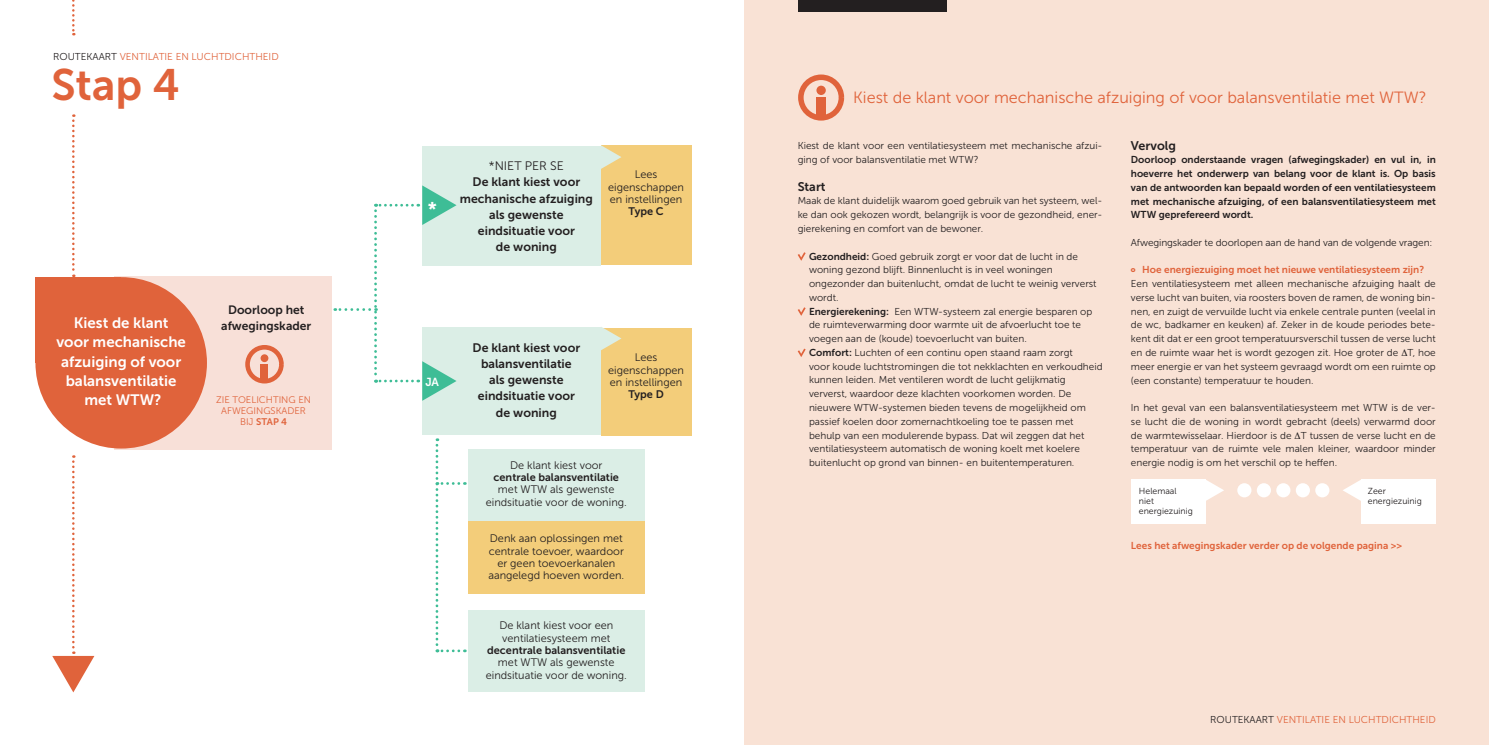
<style>
.page{position:relative;width:1489px;height:745px;background:#fff}
.page>*{position:absolute;margin:0;border:0;box-sizing:border-box;transform-origin:0 0}
.t1{font:43.75px "Museo Sans 700";color:#e0633b}
.t2{font:19.75px "Museo Sans 700";color:#fff}
.t3{font:16.25px "Museo Sans 300";color:#e0633b}
.t4{font:15px "Museo Sans 700";color:#fff}
.t5{font:12.5px "Museo Sans 700";color:#231f20}
.t6{font:12.25px "Museo Sans 700";color:#231f20}
.t7{font:12.25px "Museo Sans 300";color:#231f20}
.t8{font:12.12px "Museo Sans 700";color:#231f20}
.t9{font:11.62px "Museo Sans 700";color:#fff}
.t10{font:10.88px/12.2px "Museo Sans 300";color:#231f20;text-align:center}
.t11{font:10.88px "Museo Sans 700";color:#231f20}
.t12{font:10px/13.8px "Museo Sans 300";color:#231f20}
.t13{font:10px/13.8px "Museo Sans 700";color:#231f20;text-align:justify}
.t14{font:10px "Museo Sans 700";color:#e0633b}
.t15{font:10px "Museo Sans 300";color:#e0633b}
.t16{font:9.62px "Museo Sans 300";color:#e0633b}
.t17{font:9.62px "Museo Sans 700";color:#e0633b}
.t18{font:8.75px "Museo Sans 300";color:#231f20}
.s1{color:#231f20}
.s2{font-family:"Museo Sans 300"}
.s3{font-family:"Museo Sans 700"}
.s4{font-family:"Museo Sans 900";font-size:7.5px}
</style>
<div class="page">
<div style="left:468px;top:449px;width:177px;height:72px;background:#dbeee6"></div>
<div style="left:468px;top:521px;width:177px;height:72px;background:#f3cd7a"></div>
<div style="left:744px;top:0;width:744px;height:744px;background:#f9e2d5"></div>
<svg style="left:797px;top:252px;width:8px;height:8px"></svg>
<svg style="left:798px;top:307px;width:7px;height:8px"></svg>
<svg style="left:797px;top:348px;width:8px;height:9px"></svg>
<div style="left:798px;top:0;width:148px;height:11px;background:#231f20"></div>
<svg style="left:72px;top:114px;width:3px;height:163px"></svg>
<svg style="left:72px;top:0;width:3px;height:35px"></svg>
<svg style="left:52px;top:455px;width:42px;height:237px"></svg>
<div style="left:798px;top:74px;width:46px;height:46px;border:6px solid #e0633b;border-radius:50%"></div>
<div style="left:816px;top:86px;width:9px;height:9px;background:#e0633b;border-radius:50%"></div>
<div style="left:816px;top:97px;width:9px;height:20px;background:#e0633b"></div>
<div style="left:1130px;top:479px;width:75px;height:44px;background:#fff"></div>
<svg style="left:1205px;top:479px;width:19px;height:22px"></svg>
<div style="left:1361px;top:479px;width:74px;height:44px;background:#fff"></div>
<svg style="left:1343px;top:480px;width:18px;height:21px"></svg>
<div style="left:1237px;top:483px;width:14px;height:14px;background:#fff;border-radius:50%"></div>
<div style="left:1256px;top:483px;width:14px;height:14px;background:#fff;border-radius:50%"></div>
<div style="left:1276px;top:483px;width:14px;height:14px;background:#fff;border-radius:50%"></div>
<div style="left:1295px;top:483px;width:14px;height:14px;background:#fff;border-radius:50%"></div>
<div style="left:1315px;top:483px;width:14px;height:14px;background:#fff;border-radius:50%"></div>
<div style="left:115px;top:276px;width:217px;height:173px;background:#f8e0d8"></div>
<div style="left:245px;top:345px;width:39px;height:38px;border:5px solid #e0633b;border-radius:50%"></div>
<div style="left:260px;top:354px;width:8px;height:8px;background:#e0633b;border-radius:50%"></div>
<div style="left:260px;top:364px;width:8px;height:17px;background:#e0633b"></div>
<div style="left:422px;top:146px;width:179px;height:119px;background:#dbeee6"></div>
<svg style="left:335px;top:204px;width:77px;height:178px"></svg>
<svg style="left:435px;top:438px;width:30px;height:213px"></svg>
<div style="left:601px;top:145px;width:90px;height:120px;background:#f3cd7a"></div>
<div style="left:422px;top:327px;width:179px;height:108px;background:#dbeee6"></div>
<div style="left:601px;top:328px;width:90px;height:107px;background:#f3cd7a"></div>
<svg style="left:601px;top:145px;width:20px;height:24px"></svg>
<svg style="left:601px;top:327px;width:20px;height:23px"></svg>
<svg style="left:418px;top:185px;width:38px;height:40px"></svg>
<svg style="left:418px;top:361px;width:38px;height:39px"></svg>
<div style="left:35px;top:277px;width:86px;height:85px;background:#e0633b"></div>
<div style="left:35px;top:277px;width:172px;height:171px;background:#e0633b;border-radius:50%"></div>
<div style="left:468px;top:609px;width:177px;height:82px;background:#dbeee6"></div>
<p class="t15" style="left:53px;top:51px;width:227px"><span class="s1">ROUTEKAART</span> VENTILATIE EN LUCHTDICHTHEID</p>
<p class="t1" style="left:51px;top:60px;width:130px">Stap 4</p>
<p class="t4" style="left:74px;top:314px;width:96px">Kiest de klant</p>
<p class="t4" style="left:56px;top:333px;width:131px">voor mechanische</p>
<p class="t4" style="left:61px;top:353px;width:122px">afzuiging of voor</p>
<p class="t4" style="left:66px;top:372px;width:112px">balansventilatie</p>
<p class="t4" style="left:85px;top:391px;width:78px">met WTW?</p>
<p class="t8" style="left:228px;top:303px;width:78px">Doorloop het</p>
<p class="t8" style="left:221px;top:319px;width:91px">afwegingskader</p>
<p class="t16" style="left:216px;top:394px;width:96px">ZIE TOELICHTING EN</p>
<p class="t16" style="left:221px;top:405px;width:86px">AFWEGINGSKADER</p>
<p class="t17" style="left:240px;top:415px;width:49px"><span class="s2">BIJ</span> STAP 4</p>
<p class="t2" style="left:427px;top:198px;width:11px">*</p>
<p class="t7" style="left:489px;top:159px;width:77px">*NIET PER SE</p>
<p class="t6" style="left:472px;top:175px;width:109px">De klant kiest voor</p>
<p class="t6" style="left:460px;top:191px;width:134px">mechanische afzuiging</p>
<p class="t6" style="left:489px;top:207px;width:76px">als gewenste</p>
<p class="t6" style="left:478px;top:224px;width:98px">eindsituatie voor</p>
<p class="t6" style="left:496px;top:240px;width:62px">de woning</p>
<p class="t10" style="left:634px;top:168px;width:24px">Lees</p>
<p class="t10" style="left:608px;top:181px;width:77px">eigenschappen</p>
<p class="t10" style="left:610px;top:193px;width:74px">en instellingen</p>
<p class="t11" style="left:628px;top:205px;width:37px">Type C</p>
<p class="t9" style="left:425px;top:375px;width:15px">JA</p>
<p class="t6" style="left:472px;top:340px;width:109px">De klant kiest voor</p>
<p class="t6" style="left:481px;top:357px;width:92px">balansventilatie</p>
<p class="t6" style="left:489px;top:373px;width:76px">als gewenste</p>
<p class="t6" style="left:478px;top:389px;width:98px">eindsituatie voor</p>
<p class="t6" style="left:496px;top:405px;width:62px">de woning</p>
<p class="t10" style="left:634px;top:351px;width:24px">Lees</p>
<p class="t10" style="left:608px;top:363px;width:77px">eigenschappen</p>
<p class="t10" style="left:610px;top:376px;width:74px">en instellingen</p>
<p class="t11" style="left:628px;top:388px;width:37px">Type D</p>
<p class="t10" style="left:510px;top:458px;width:94px">De klant kiest voor</p>
<p class="t10" style="left:485px;top:471px;width:143px"><span class="s3">centrale balansventilatie </span>met WTW als gewenste eindsituatie voor de woning.</p>
<p class="t10" style="left:488px;top:532px;width:137px">Denk aan oplossingen met centrale toevoer, waardoor er geen toevoerkanalen aangelegd hoeven worden.</p>
<p class="t10" style="left:499px;top:619px;width:115px">De klant kiest voor een</p>
<p class="t10" style="left:502px;top:631px;width:110px">ventilatiesysteem met</p>
<p class="t11" style="left:487px;top:643px;width:140px">decentrale balansventilatie</p>
<p class="t10" style="left:498px;top:656px;width:118px">met WTW als gewenste</p>
<p class="t10" style="left:485px;top:668px;width:143px">eindsituatie voor de woning.</p>
<p class="t3" style="left:853px;top:88px;width:575px">Kiest de klant voor mechanische afzuiging of voor balansventilatie met WTW?</p>
<p class="t12" style="left:797px;top:139px;width:306px">Kiest de klant voor een ventilatiesysteem met mechanische afzui&shy;ging of voor balansventilatie met WTW?</p>
<p class="t5" style="left:797px;top:179px;width:29px">Start</p>
<p class="t12" style="left:797px;top:194px;width:306px;text-align:justify">Maak de klant duidelijk waarom goed gebruik van het systeem, wel&shy;ke dan ook gekozen wordt, belangrijk is voor de gezondheid, ener&shy;gierekening en comfort van de bewoner.</p>
<p class="t12" style="left:809px;top:249px;width:270px"><span class="s3">Gezondheid:</span> Goed gebruik zorgt er voor dat de lucht in de woning gezond blijft. Binnenlucht is in veel woningen</p>
<p class="t12" style="left:809px;top:276px;width:289px">ongezonder dan buitenlucht, omdat de lucht te weinig ververst wordt.</p>
<p class="t12" style="left:809px;top:304px;width:285px"><span class="s3">Energierekening:</span> Een WTW-systeem zal energie besparen op de ruimteverwarming door warmte uit de afvoerlucht toe te voegen aan de (koude) toevoerlucht van buiten.</p>
<p class="t12" style="left:809px;top:345px;width:295px"><span class="s3">Comfort:</span> Luchten of een continu open staand raam zorgt<br>voor koude luchtstromingen die tot nekklachten en verkoudheid kunnen leiden. Met ventileren wordt de lucht gelijkmatig ververst, waardoor deze klachten voorkomen worden. De nieuwere WTW-systemen bieden tevens de mogelijkheid om passief koelen door zomernachtkoeling toe te passen met behulp van een modulerende bypass. Dat wil zeggen dat het ventilatiesysteem automatisch de woning koelt met koelere buitenlucht op grond van binnen- en buitentemperaturen.</p>
<p class="t5" style="left:1130px;top:138px;width:47px">Vervolg</p>
<p class="t13" style="left:1130px;top:153px;width:306px">Doorloop onderstaande vragen (afwegingskader) en vul in, in hoeverre het onderwerp van belang voor de klant is. Op basis van de antwoorden kan bepaald worden of een ventilatiesysteem met mechanische afzuiging, of een balansventilatiesysteem met WTW geprefereerd wordt.</p>
<p class="t12" style="left:1130px;top:235px;width:303px">Afwegingskader te doorlopen aan de hand van de volgende vragen:</p>
<p class="t14" style="left:1130px;top:264px;width:295px"><span class="s4">o</span> Hoe energiezuiging moet het nieuwe ventilatiesysteem zijn?</p>
<p class="t12" style="left:1130px;top:277px;width:306px;text-align:justify">Een ventilatiesysteem met alleen mechanische afzuiging haalt de verse lucht van buiten, via roosters boven de ramen, de woning bin&shy;nen, en zuigt de vervuilde lucht via enkele centrale punten (veelal in de wc, badkamer en keuken) af. Zeker in de koude periodes bete&shy;kent dit dat er een groot temperatuursverschil tussen de verse lucht en de ruimte waar het is wordt gezogen zit. Hoe groter de ∆T, hoe meer energie er van het systeem gevraagd wordt om een ruimte op (een constante) temperatuur te houden.</p>
<p class="t12" style="left:1130px;top:400px;width:306px;text-align:justify">In het geval van een balansventilatiesysteem met WTW is de ver&shy;se lucht die de woning in wordt gebracht (deels) verwarmd door de warmtewisselaar. Hierdoor is de ∆T tussen de verse lucht en de temperatuur van de ruimte vele malen kleiner, waardoor minder energie nodig is om het verschil op te heffen.</p>
<p class="t18" style="left:1138px;top:486px;width:39px">Helemaal</p>
<p class="t18" style="left:1138px;top:496px;width:16px">niet</p>
<p class="t18" style="left:1138px;top:506px;width:55px">energiezuinig</p>
<p class="t18" style="left:1367px;top:486px;width:19px">Zeer</p>
<p class="t18" style="left:1367px;top:496px;width:55px">energiezuinig</p>
<p class="t14" style="left:1130px;top:539px;width:272px">Lees het afwegingskader verder op de volgende pagina &gt;&gt;</p>
<p class="t15" style="left:1210px;top:714px;width:227px"><span class="s1">ROUTEKAART</span> VENTILATIE EN LUCHTDICHTHEID</p>
</div>
